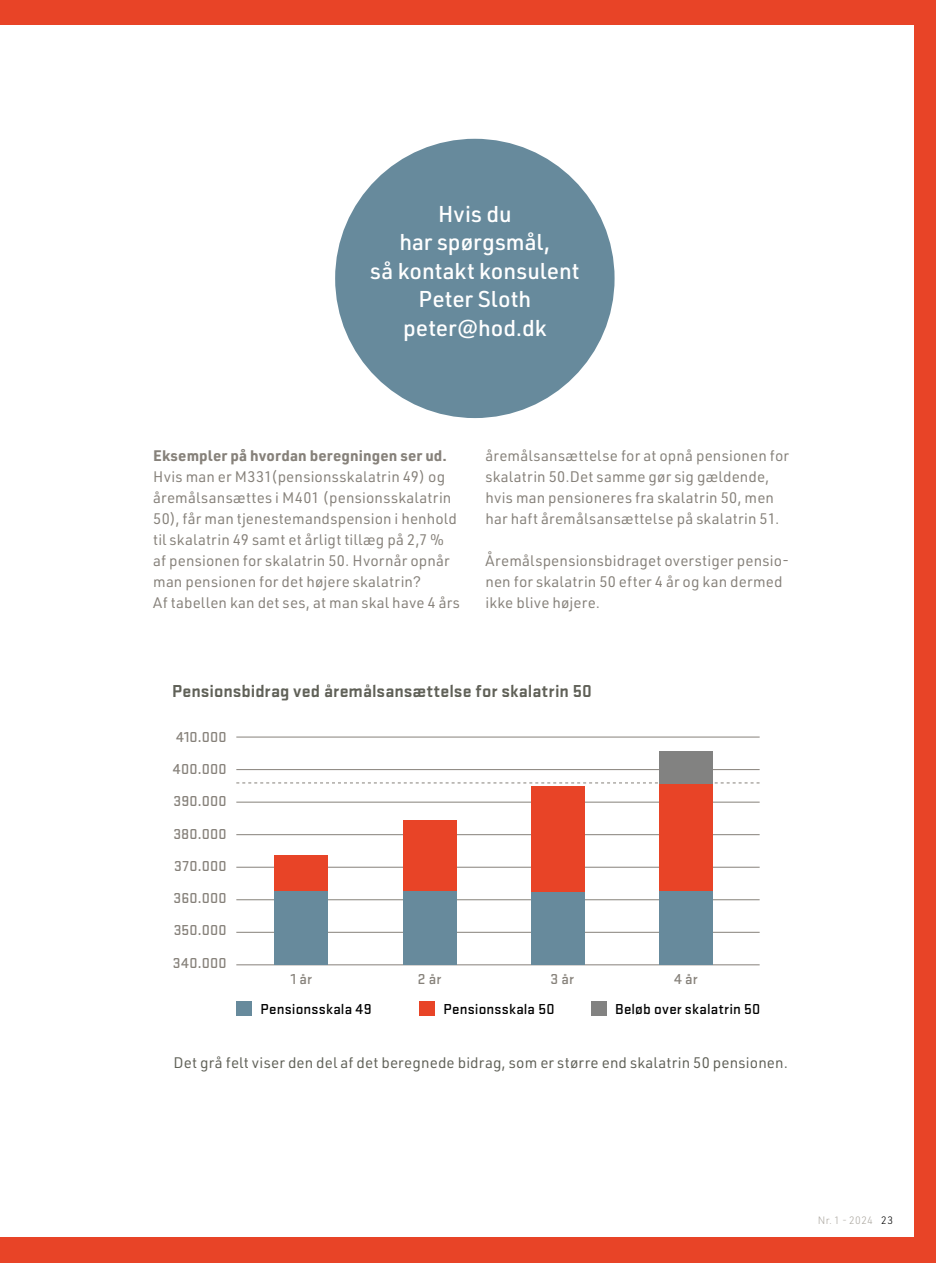
<style>
.page{position:relative;width:936px;height:1263px;background:#fff}
.page>*{position:absolute;margin:0;border:0;box-sizing:border-box;transform-origin:0 0}
.t1{font:500 22.5px/28.5px "URWDIN";color:#fff;text-align:center}
.t2{font:700 18px "Stratum 1";color:#606158}
.t3{font:15px/21px "URWDIN";letter-spacing:.01em;color:#86817a}
.t4{font:15px "URWDIN";letter-spacing:.01em;color:#606158}
.t5{font:500 15px/32.2px "Stratum 1";letter-spacing:.01em;color:#86817a;text-align:justify}
.t6{font:500 15px "Stratum 1";letter-spacing:.01em;color:#000}
.t7{font:700 15px "URWDIN";letter-spacing:.005em;color:#86817a}
.t8{font:300 10.5px "URWDIN";letter-spacing:.03em;color:#ada9a2}
.s1{color:#000}
</style>
<div class="page">
<div style="left:0;top:0;width:935px;height:1263px;background:#e84427"></div>
<div style="left:0;top:26px;width:913px;height:1211px;background:#fff"></div>
<div style="left:335px;top:139px;width:279px;height:279px;background:#678a9c;border-radius:50%"></div>
<hr style="left:236px;top:737px;width:523px;height:1px;background:#86817a">
<hr style="left:236px;top:769px;width:523px;height:1px;background:#86817a">
<svg style="left:236px;top:782px;width:523px;height:1px"></svg>
<hr style="left:236px;top:802px;width:523px;height:1px;background:#86817a">
<hr style="left:236px;top:834px;width:523px;height:1px;background:#86817a">
<hr style="left:236px;top:867px;width:523px;height:1px;background:#86817a">
<hr style="left:236px;top:899px;width:523px;height:1px;background:#86817a">
<hr style="left:236px;top:932px;width:523px;height:1px;background:#86817a">
<hr style="left:236px;top:964px;width:523px;height:1px;background:#86817a">
<div style="left:275px;top:891px;width:53px;height:73px;background:#678a9c"></div>
<div style="left:275px;top:855px;width:53px;height:36px;background:#e84427"></div>
<div style="left:403px;top:891px;width:53px;height:73px;background:#678a9c"></div>
<div style="left:403px;top:820px;width:53px;height:71px;background:#e84427"></div>
<div style="left:531px;top:891px;width:53px;height:73px;background:#678a9c"></div>
<div style="left:531px;top:786px;width:53px;height:105px;background:#e84427"></div>
<div style="left:659px;top:891px;width:53px;height:73px;background:#678a9c"></div>
<div style="left:659px;top:783px;width:53px;height:108px;background:#e84427"></div>
<div style="left:659px;top:751px;width:53px;height:32px;background:#828281"></div>
<div style="left:236px;top:1001px;width:15px;height:14px;background:#678a9c"></div>
<div style="left:419px;top:1001px;width:15px;height:14px;background:#e84427"></div>
<div style="left:591px;top:1001px;width:15px;height:14px;background:#828281"></div>
<h1 class="t1" style="left:370px;top:199px;width:211px">Hvis du<br>har spørgsmål,<br>så kontakt konsulent<br>Peter Sloth peter@hod.dk</h1>
<p class="t7" style="left:153px;top:445px;width:295px">Eksempler på hvordan beregningen ser ud.</p>
<p class="t3" style="left:153px;top:465px;width:308px">Hvis man er M331(pensionsskalatrin 49) og åremålsansættes i M401 (pensionsskalatrin 50), får man tjenestemandspension i henhold til skalatrin 49 samt et årligt tillæg på 2,7 % af pensionen for skalatrin 50. Hvornår opnår man pensionen for det højere skalatrin?<br>Af tabellen kan det ses, at man skal have 4 års</p>
<p class="t3" style="left:485px;top:444px;width:305px">åremålsansættelse for at opnå pensionen for skalatrin 50.Det samme gør sig gældende, hvis man pensioneres fra skalatrin 50, men har haft åremålsansættelse på skalatrin 51.</p>
<p class="t3" style="left:485px;top:549px;width:305px">Åremålspensionsbidraget overstiger pensio&shy;nen for skalatrin 50 efter 4 år og kan dermed ikke blive højere.</p>
<p class="t2" style="left:172px;top:678px;width:421px">Pensionsbidrag ved åremålsansættelse for skalatrin 50</p>
<p class="t5" style="left:173px;top:720px;width:55px">410.000<br>400.000<br>390.000<br>380.000<br>370.000<br>360.000<br>350.000<br>340.000</p>
<p class="t5" style="left:291px;top:962px;width:23px">1 år</p>
<p class="t5" style="left:418px;top:962px;width:25px">2 år</p>
<p class="t5" style="left:550px;top:962px;width:25px">3 år</p>
<p class="t5" style="left:674px;top:962px;width:25px">4 år</p>
<p class="t6" style="left:260px;top:998px;width:113px">Pensionsskala 49</p>
<p class="t6" style="left:443px;top:998px;width:112px">Pensionsskala 50</p>
<p class="t6" style="left:615px;top:998px;width:147px">Beløb over skalatrin 50</p>
<p class="t4" style="left:173px;top:1053px;width:616px">Det grå felt viser den del af det beregnede bidrag, som er større end skalatrin 50 pensionen.</p>
<p class="t8" style="left:817px;top:1213px;width:77px">Nr. 1 - 2024 <span class="s1">23</span></p>
</div>
